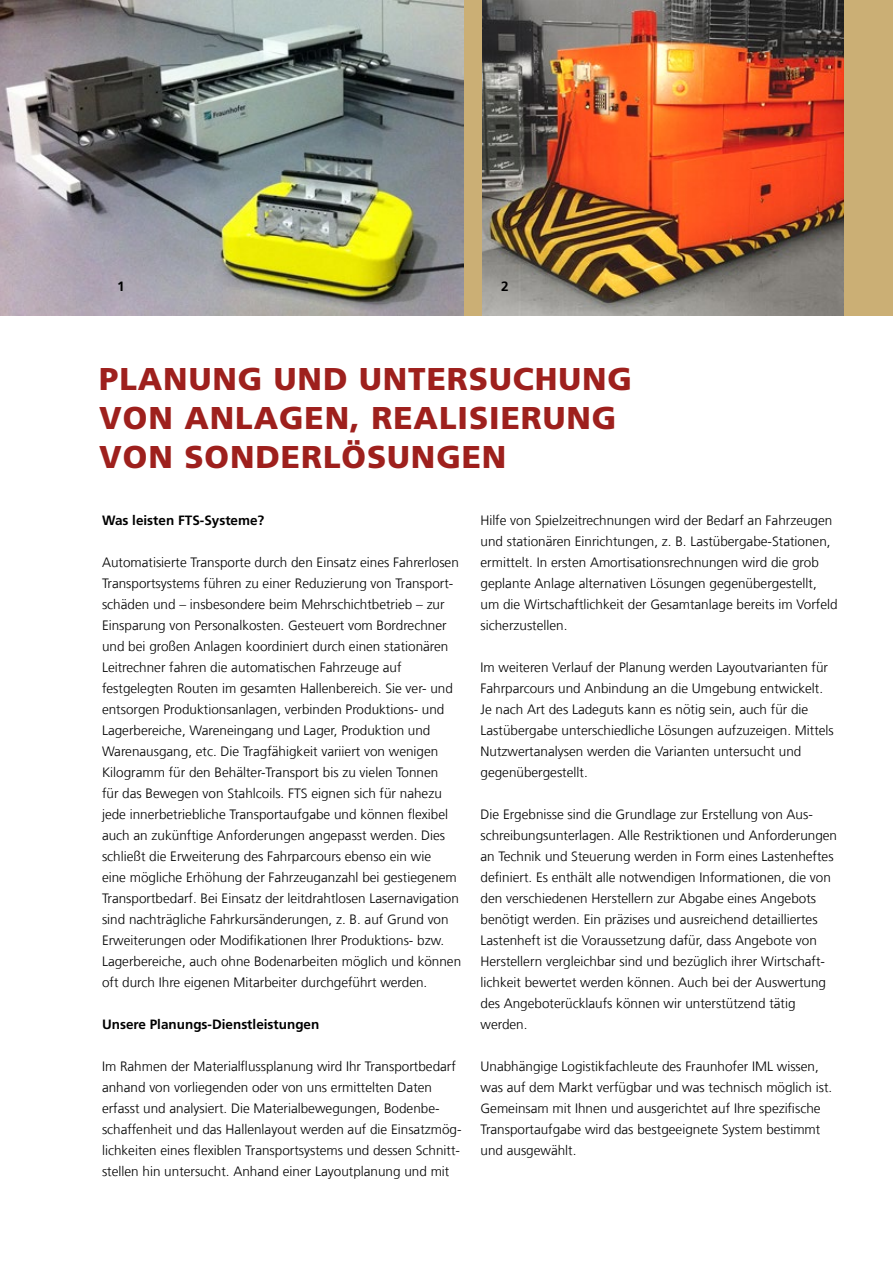
<style>
.page{position:relative;width:893px;height:1263px;background:#fff}
.page>*{position:absolute;margin:0;border:0;box-sizing:border-box;transform-origin:0 0}
._03_Standardüberschr{font:900 31.5px/39px "Frutiger LT Com";letter-spacing:.03em;color:#9e201d}
._06_Fließtext{font:300 13.5px/21px "Frutiger LT Com";color:#000}
._07_Zwischenüberschr{font:700 13.5px "Frutiger LT Com";color:#000}
</style>
<div class="page">
<div style="left:0;top:0;width:893px;height:315px;background:#cbaf75"></div>
<img style="left:482px;top:0;width:361px;height:315px">
<img style="left:0;top:0;width:463px;height:315px">
<p class="_07_Zwischenüberschr" style="left:111px;top:278px;width:15px">11</p>
<p class="_07_Zwischenüberschr" style="left:501px;top:278px;width:9px">2</p>
<p class="_03_Standardüberschr" style="left:99px;top:359px;width:534px">PLANUNG UND UNTERSUCHUNG</p>
<p class="_03_Standardüberschr" style="left:99px;top:398px;width:519px">VON ANLAGEN, REALISIERUNG<br>VON SONDERLÖSUNGEN</p>
<p class="_07_Zwischenüberschr" style="left:102px;top:512px;width:164px">Was leisten FTS-Systeme?</p>
<p class="_06_Fließtext" style="left:102px;top:552px;width:361px">Automatisierte Transporte durch den Einsatz eines Fahrerlosen Transportsystems führen zu einer Reduzierung von Transport&shy;schäden und – insbesondere beim Mehrschichtbetrieb – zur Einsparung von Personalkosten. Gesteuert vom Bordrechner und bei großen Anlagen koordiniert durch einen stationären Leitrechner fahren die automatischen Fahrzeuge auf festgelegten Routen im gesamten Hallenbereich. Sie ver- und entsorgen Produktionsanlagen, verbinden Produktions- und Lagerbereiche, Wareneingang und Lager, Produktion und Warenausgang, etc. Die Tragfähigkeit variiert von wenigen Kilogramm für den Behälter-Transport bis zu vielen Tonnen<br>für das Bewegen von Stahlcoils. FTS eignen sich für nahezu jede innerbetriebliche Transportaufgabe und können flexibel auch an zukünftige Anforderungen angepasst werden. Dies schließt die Erweiterung des Fahrparcours ebenso ein wie<br>eine mögliche Erhöhung der Fahrzeuganzahl bei gestiegenem Transportbedarf. Bei Einsatz der leitdrahtlosen Lasernavigation sind nachträgliche Fahrkursänderungen, z. B. auf Grund von Erweiterungen oder Modifikationen Ihrer Produktions- bzw.<br>Lagerbereiche, auch ohne Bodenarbeiten möglich und können oft durch Ihre eigenen Mitarbeiter durchgeführt werden.</p>
<p class="_07_Zwischenüberschr" style="left:102px;top:1016px;width:219px">Unsere Planungs-Dienstleistungen</p>
<p class="_06_Fließtext" style="left:102px;top:1056px;width:361px">Im Rahmen der Materialflussplanung wird Ihr Transportbedarf anhand von vorliegenden oder von uns ermittelten Daten erfasst und analysiert. Die Materialbewegungen, Bodenbe&shy;schaffenheit und das Hallenlayout werden auf die Einsatzmög&shy;lichkeiten eines flexiblen Transportsystems und dessen Schnitt&shy;stellen hin untersucht. Anhand einer Layoutplanung und mit</p>
<p class="_06_Fließtext" style="left:480px;top:510px;width:359px">Hilfe von Spielzeitrechnungen wird der Bedarf an Fahrzeugen und stationären Einrichtungen, z. B. Lastübergabe-Stationen, ermittelt. In ersten Amortisationsrechnungen wird die grob geplante Anlage alternativen Lösungen gegenübergestellt, um die Wirtschaftlichkeit der Gesamtanlage bereits im Vorfeld sicherzustellen.</p>
<p class="_06_Fließtext" style="left:480px;top:657px;width:355px">Im weiteren Verlauf der Planung werden Layoutvarianten für Fahrparcours und Anbindung an die Umgebung entwickelt.<br>Je nach Art des Ladeguts kann es nötig sein, auch für die Lastübergabe unterschiedliche Lösungen aufzuzeigen. Mittels Nutzwertanalysen werden die Varianten untersucht und gegenübergestellt.</p>
<p class="_06_Fließtext" style="left:480px;top:804px;width:358px">Die Ergebnisse sind die Grundlage zur Erstellung von Aus&shy;schreibungsunterlagen. Alle Restriktionen und Anforderungen an Technik und Steuerung werden in Form eines Lastenheftes definiert. Es enthält alle notwendigen Informationen, die von den verschiedenen Herstellern zur Abgabe eines Angebots benötigt werden. Ein präzises und ausreichend detailliertes Lastenheft ist die Voraussetzung dafür, dass Angebote von Herstellern vergleichbar sind und bezüglich ihrer Wirtschaft&shy;lichkeit bewertet werden können. Auch bei der Auswertung des Angeboterücklaufs können wir unterstützend tätig werden.</p>
<p class="_06_Fließtext" style="left:480px;top:1056px;width:353px">Unabhängige Logistikfachleute des Fraunhofer IML wissen, was auf dem Markt verfügbar und was technisch möglich ist.<br>Gemeinsam mit Ihnen und ausgerichtet auf Ihre spezifische Transportaufgabe wird das bestgeeignete System bestimmt und ausgewählt.</p>
</div>
